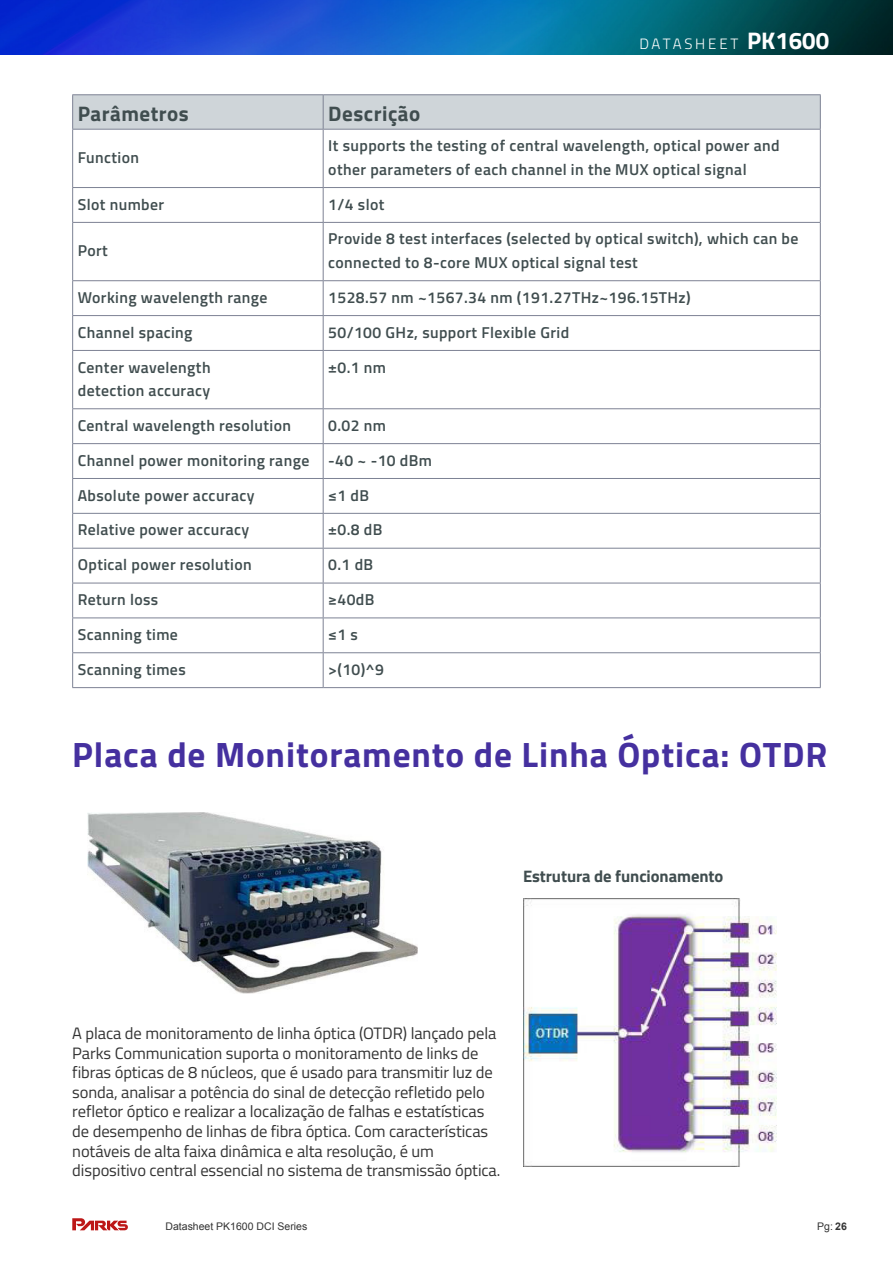
<style>
.page{position:relative;width:893px;height:1263px;background:#fff}
.page>*{position:absolute;margin:0;border:0;box-sizing:border-box;transform-origin:0 0}
.t1{font:700 35.25px "Titillium Web";letter-spacing:.025em;color:#45309f}
.t2{font:700 21px "Titillium Web";letter-spacing:.025em;color:#404d4f}
.t3{font:700 16.65px "Titillium Web";letter-spacing:-.005em;color:#404d4f}
.t4{font:16.5px/19.5px "Titillium Web";letter-spacing:-.005em;color:#333}
.t5{font:600 15.75px/23.4px "Titillium Web";letter-spacing:.025em;color:#404d4f}
.t6{font:300 15px "Titillium Web";letter-spacing:.185em;color:#fff}
.t7{font:10.5px "Arial";color:#333}
.s1{font-weight:700;font-size:24px}
.s2{font-weight:700}
</style>
<div class="page">
<svg style="left:72px;top:1218px;width:56px;height:12px"></svg>
<img style="left:0;top:0;width:893px;height:54px">
<div style="left:73px;top:95px;width:747px;height:34px;background:#cfd5d9"></div>
<svg style="left:73px;top:130px;width:747px;height:557px"></svg>
<hr style="left:72px;top:129px;width:251px;height:1px;background:#7d8294">
<hr style="left:72px;top:130px;width:1px;height:57px;background:#7d8294">
<hr style="left:323px;top:129px;width:498px;height:1px;background:#7d8294">
<hr style="left:323px;top:130px;width:1px;height:57px;background:#7d8294">
<hr style="left:820px;top:130px;width:1px;height:57px;background:#7d8294">
<hr style="left:72px;top:187px;width:251px;height:1px;background:#7d8294">
<hr style="left:72px;top:188px;width:1px;height:34px;background:#7d8294">
<hr style="left:323px;top:187px;width:498px;height:1px;background:#7d8294">
<hr style="left:323px;top:188px;width:1px;height:34px;background:#7d8294">
<hr style="left:820px;top:188px;width:1px;height:34px;background:#7d8294">
<hr style="left:72px;top:222px;width:251px;height:1px;background:#7d8294">
<hr style="left:72px;top:223px;width:1px;height:57px;background:#7d8294">
<hr style="left:323px;top:222px;width:498px;height:1px;background:#7d8294">
<hr style="left:323px;top:223px;width:1px;height:57px;background:#7d8294">
<hr style="left:820px;top:223px;width:1px;height:57px;background:#7d8294">
<hr style="left:72px;top:280px;width:251px;height:1px;background:#7d8294">
<hr style="left:72px;top:281px;width:1px;height:34px;background:#7d8294">
<hr style="left:323px;top:280px;width:498px;height:1px;background:#7d8294">
<hr style="left:323px;top:281px;width:1px;height:34px;background:#7d8294">
<hr style="left:820px;top:281px;width:1px;height:34px;background:#7d8294">
<hr style="left:72px;top:315px;width:251px;height:1px;background:#7d8294">
<hr style="left:72px;top:316px;width:1px;height:34px;background:#7d8294">
<hr style="left:323px;top:315px;width:498px;height:1px;background:#7d8294">
<hr style="left:323px;top:316px;width:1px;height:34px;background:#7d8294">
<hr style="left:820px;top:316px;width:1px;height:34px;background:#7d8294">
<hr style="left:72px;top:350px;width:251px;height:1px;background:#7d8294">
<hr style="left:72px;top:351px;width:1px;height:57px;background:#7d8294">
<hr style="left:323px;top:350px;width:498px;height:1px;background:#7d8294">
<hr style="left:323px;top:351px;width:1px;height:57px;background:#7d8294">
<hr style="left:820px;top:351px;width:1px;height:57px;background:#7d8294">
<hr style="left:72px;top:408px;width:251px;height:1px;background:#7d8294">
<hr style="left:72px;top:409px;width:1px;height:34px;background:#7d8294">
<hr style="left:323px;top:408px;width:498px;height:1px;background:#7d8294">
<hr style="left:323px;top:409px;width:1px;height:34px;background:#7d8294">
<hr style="left:820px;top:409px;width:1px;height:34px;background:#7d8294">
<hr style="left:72px;top:443px;width:251px;height:1px;background:#7d8294">
<hr style="left:72px;top:444px;width:1px;height:34px;background:#7d8294">
<hr style="left:323px;top:443px;width:498px;height:1px;background:#7d8294">
<hr style="left:323px;top:444px;width:1px;height:34px;background:#7d8294">
<hr style="left:820px;top:444px;width:1px;height:34px;background:#7d8294">
<hr style="left:72px;top:478px;width:251px;height:1px;background:#7d8294">
<hr style="left:72px;top:479px;width:1px;height:34px;background:#7d8294">
<hr style="left:323px;top:478px;width:498px;height:1px;background:#7d8294">
<hr style="left:323px;top:479px;width:1px;height:34px;background:#7d8294">
<hr style="left:820px;top:479px;width:1px;height:34px;background:#7d8294">
<hr style="left:72px;top:513px;width:251px;height:1px;background:#7d8294">
<hr style="left:72px;top:514px;width:1px;height:34px;background:#7d8294">
<hr style="left:323px;top:513px;width:498px;height:1px;background:#7d8294">
<hr style="left:323px;top:514px;width:1px;height:34px;background:#7d8294">
<hr style="left:820px;top:514px;width:1px;height:34px;background:#7d8294">
<hr style="left:72px;top:548px;width:251px;height:1px;background:#7d8294">
<hr style="left:72px;top:549px;width:1px;height:34px;background:#7d8294">
<hr style="left:323px;top:548px;width:498px;height:1px;background:#7d8294">
<hr style="left:323px;top:549px;width:1px;height:34px;background:#7d8294">
<hr style="left:820px;top:549px;width:1px;height:34px;background:#7d8294">
<hr style="left:72px;top:583px;width:251px;height:1px;background:#7d8294">
<hr style="left:72px;top:583px;width:1px;height:34px;background:#7d8294">
<hr style="left:323px;top:583px;width:498px;height:1px;background:#7d8294">
<hr style="left:323px;top:583px;width:1px;height:34px;background:#7d8294">
<hr style="left:820px;top:583px;width:1px;height:34px;background:#7d8294">
<hr style="left:72px;top:617px;width:251px;height:1px;background:#7d8294">
<hr style="left:72px;top:618px;width:1px;height:34px;background:#7d8294">
<hr style="left:323px;top:617px;width:498px;height:1px;background:#7d8294">
<hr style="left:323px;top:618px;width:1px;height:34px;background:#7d8294">
<hr style="left:820px;top:618px;width:1px;height:34px;background:#7d8294">
<hr style="left:72px;top:652px;width:251px;height:1px;background:#7d8294">
<hr style="left:72px;top:653px;width:1px;height:34px;background:#7d8294">
<hr style="left:323px;top:652px;width:498px;height:1px;background:#7d8294">
<hr style="left:323px;top:653px;width:1px;height:34px;background:#7d8294">
<hr style="left:820px;top:653px;width:1px;height:34px;background:#7d8294">
<hr style="left:72px;top:687px;width:251px;height:1px;background:#7d8294">
<hr style="left:323px;top:687px;width:498px;height:1px;background:#7d8294">
<hr style="left:72px;top:94px;width:251px;height:1px;background:#7d8294">
<hr style="left:72px;top:95px;width:1px;height:34px;background:#7d8294">
<hr style="left:323px;top:94px;width:498px;height:1px;background:#7d8294">
<hr style="left:323px;top:95px;width:1px;height:34px;background:#7d8294">
<hr style="left:820px;top:95px;width:1px;height:34px;background:#7d8294">
<img style="left:523px;top:899px;width:253px;height:268px">
<img style="left:87px;top:812px;width:330px;height:181px">
<p class="t6" style="left:639px;top:32px;width:191px">DATASHEET <span class="s1">PK1600</span></p>
<h2 class="t2" style="left:78px;top:97px;width:113px">Parâmetros</h2>
<h2 class="t2" style="left:328px;top:97px;width:94px">Descrição</h2>
<p class="t5" style="left:78px;top:145px;width:63px">Function</p>
<p class="t5" style="left:328px;top:133px;width:453px">It supports the testing of central wavelength, optical power and other parameters of each channel in the MUX optical signal</p>
<p class="t5" style="left:78px;top:192px;width:88px">Slot number</p>
<p class="t5" style="left:328px;top:192px;width:58px">1/4 slot</p>
<p class="t5" style="left:78px;top:238px;width:32px">Port</p>
<p class="t5" style="left:328px;top:226px;width:472px">Provide 8 test interfaces (selected by optical switch), which can be connected to 8-core MUX optical signal test</p>
<p class="t5" style="left:78px;top:285px;width:191px">Working wavelength range</p>
<p class="t5" style="left:328px;top:285px;width:364px">1528.57 nm ~1567.34 nm (191.27THz~196.15THz)</p>
<p class="t5" style="left:78px;top:320px;width:116px">Channel spacing</p>
<p class="t5" style="left:328px;top:320px;width:242px">50/100 GHz, support Flexible Grid</p>
<p class="t5" style="left:78px;top:354px;width:134px">Center wavelength detection accuracy</p>
<p class="t5" style="left:328px;top:354px;width:59px">±0.1 nm</p>
<p class="t5" style="left:78px;top:413px;width:215px">Central wavelength resolution</p>
<p class="t5" style="left:328px;top:413px;width:59px">0.02 nm</p>
<p class="t5" style="left:78px;top:448px;width:356px">Channel power monitoring range -40 ~ -10 dBm</p>
<p class="t5" style="left:78px;top:483px;width:178px">Absolute power accuracy</p>
<p class="t5" style="left:328px;top:483px;width:42px">≤1 dB</p>
<p class="t5" style="left:78px;top:517px;width:173px">Relative power accuracy</p>
<p class="t5" style="left:328px;top:517px;width:56px">±0.8 dB</p>
<p class="t5" style="left:78px;top:552px;width:176px">Optical power resolution</p>
<p class="t5" style="left:328px;top:552px;width:46px">0.1 dB</p>
<p class="t5" style="left:78px;top:587px;width:82px">Return loss</p>
<p class="t5" style="left:328px;top:587px;width:48px">≥40dB</p>
<p class="t5" style="left:78px;top:622px;width:102px">Scanning time</p>
<p class="t5" style="left:328px;top:622px;width:31px">≤1 s</p>
<p class="t5" style="left:78px;top:657px;width:109px">Scanning times</p>
<p class="t5" style="left:328px;top:657px;width:57px">&gt;(10)^9</p>
<h1 class="t1" style="left:72px;top:728px;width:757px">Placa de Monitoramento de Linha Óptica: OTDR</h1>
<p class="t3" style="left:523px;top:863px;width:202px">Estrutura de funcionamento</p>
<p class="t4" style="left:72px;top:1023px;width:430px">A placa de monitoramento de linha óptica (OTDR) lançado pela Parks Communication suporta o monitoramento de links de fibras ópticas de 8 núcleos, que é usado para transmitir luz de sonda, analisar a potência do sinal de detecção refletido pelo refletor óptico e realizar a localização de falhas e estatísticas de desempenho de linhas de fibra óptica. Com características notáveis de alta faixa dinâmica e alta resolução, é um dispositivo central essencial no sistema de transmissão óptica.</p>
<p class="t7" style="left:166px;top:1220px;width:143px">Datasheet PK1600 DCI Series</p>
<p class="t7" style="left:817px;top:1220px;width:31px">Pg: <span class="s2">26</span></p>
</div>
